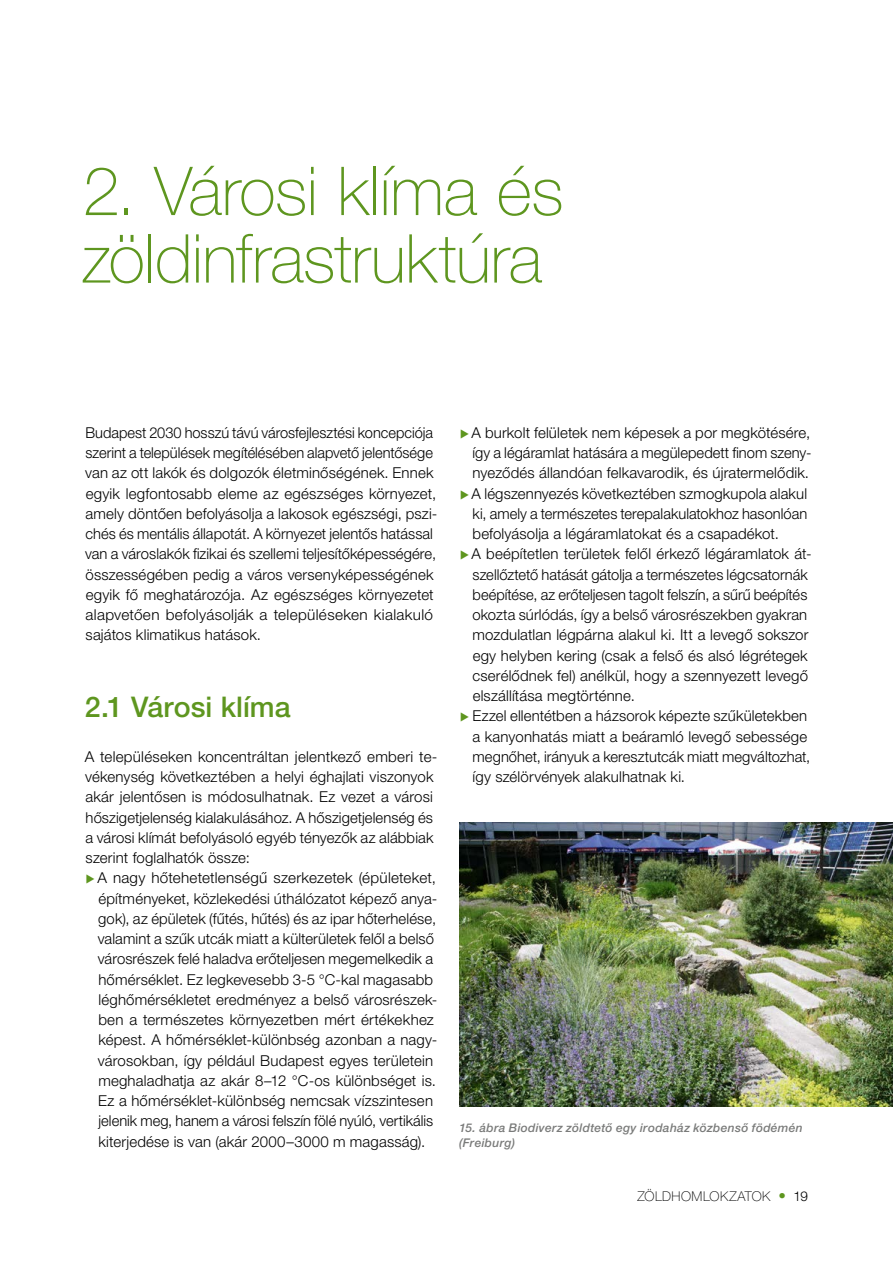
<style>
.page{position:relative;width:893px;height:1263px;background:#fff}
.page>*{position:absolute;margin:0;border:0;box-sizing:border-box;transform-origin:0 0}
.t1{font:100 67.5px/67.5px "Helvetica Neue LT Pro";letter-spacing:-.01em;color:#5e961f}
.t2{font:500 28.5px "Helvetica Neue LT Pro";letter-spacing:.005em;color:#5e961f}
.t3{font:300 15px/20.2px "Helvetica Neue LT Pro";letter-spacing:.01em;color:#000}
.t4{font:100 13.5px "Helvetica Neue LT Pro";letter-spacing:.035em;color:#000}
.t5{font:italic 500 12px/15px "Helvetica Neue LT Pro";letter-spacing:.025em;color:#7a7b7a}
.s1{font-weight:300;font-size:15px;color:#5e961f}
.s2{font-weight:300}
</style>
<div class="page">
<img style="left:459px;top:823px;width:434px;height:283px">
<h1 class="t1" style="left:82px;top:157px;width:483px">2. Városi klíma és zöldinfrastruktúra</h1>
<p class="t3" style="left:85px;top:422px;width:354px">Budapest 2030 hosszú távú városfejlesztési koncepciója szerint a települések megítélésében alapvető jelentősége van az ott lakók és dolgozók életminőségének. Ennek egyik legfontosabb eleme az egészséges környezet, amely döntően befolyásolja a lakosok egészségi, pszi&shy;chés és mentális állapotát. A környezet jelentős hatással van a városlakók fizikai és szellemi teljesítőképességére, összességében pedig a város versenyképességének egyik fő meghatározója. Az egészséges környezetet alapvetően befolyásolják a településeken kialakuló sajátos klimatikus hatások.</p>
<h2 class="t2" style="left:85px;top:690px;width:207px">2.1 Városi klíma</h2>
<p class="t3" style="left:85px;top:746px;width:354px">A településeken koncentráltan jelentkező emberi te&shy;vékenység következtében a helyi éghajlati viszonyok akár jelentősen is módosulhatnak. Ez vezet a városi hőszigetjelenség kialakulásához. A hőszigetjelenség és a városi klímát befolyásoló egyéb tényezők az alábbiak szerint foglalhatók össze:</p>
<p class="t3" style="left:97px;top:868px;width:341px">A nagy hőtehetetlenségű szerkezetek (épületeket, építményeket, közlekedési úthálózatot képező anya&shy;gok), az épületek (fűtés, hűtés) és az ipar hőterhelése, valamint a szűk utcák miatt a külterületek felől a belső városrészek felé haladva erőteljesen megemelkedik a hőmérséklet. Ez legkevesebb 3-5 °C-kal magasabb léghőmérsékletet eredményez a belső városrészek&shy;ben a természetes környezetben mért értékekhez képest. A hőmérséklet-különbség azonban a nagy&shy;városokban, így például Budapest egyes területein meghaladhatja az akár 8–12 °C-os különbséget is.<br>Ez a hőmérséklet-különbség nemcsak vízszintesen jelenik meg, hanem a városi felszín fölé nyúló, vertikális kiterjedése is van (akár 2000–3000 m magasság).</p>
<p class="t3" style="left:472px;top:422px;width:341px">A burkolt felületek nem képesek a por megkötésére, így a légáramlat hatására a megülepedett finom szen - nyeződés állandóan felkavarodik, és újratermelődik.<br>A légszennyezés következtében szmogkupola alakul ki, amely a természetes terepalakulatokhoz hasonlóan befolyásolja a légáramlatokat és a csapadékot.<br>A beépítetlen területek felől érkező légáramlatok át&shy;szellőztető hatását gátolja a természetes légcsatornák beépítése, az erőteljesen tagolt felszín, a sűrű beépítés okozta súrlódás, így a belső városrészekben gyakran mozdulatlan légpárna alakul ki. Itt a levegő sokszor egy helyben kering (csak a felső és alsó légrétegek cserélődnek fel) anélkül, hogy a szennyezett levegő elszállítása megtörténne.<br>Ezzel ellentétben a házsorok képezte szűkületekben a kanyonhatás miatt a beáramló levegő sebessége megnőhet, irányuk a keresztutcák miatt megváltozhat, így szélörvények alakulhatnak ki.</p>
<p class="t5" style="left:459px;top:1120px;width:345px">15. ábra Biodiverz zöldtető egy irodaház közbenső födémén (Freiburg)</p>
<p class="t4" style="left:637px;top:1189px;width:172px">ZÖLDHOMLOKZATOK <span class="s1">•</span> <span class="s2">19</span></p>
</div>
